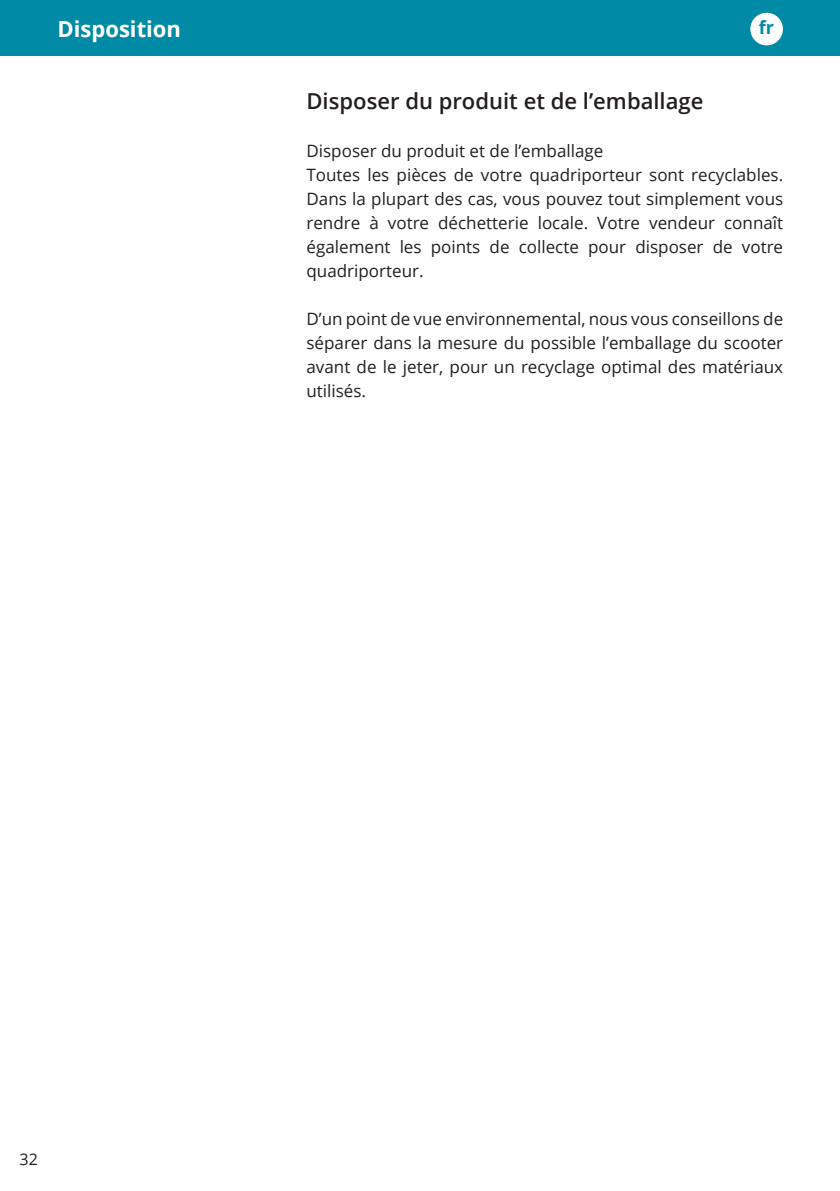
<style>
.page{position:relative;width:840px;height:1191px;background:#fff}
.page>*{position:absolute;margin:0;border:0;box-sizing:border-box;transform-origin:0 0}
.t1{font:600 22px "Open Sans";color:#231f20}
.t2{font:700 22px "Open Sans";color:#fff}
.t3{font:700 18.2px "Open Sans";color:#008aa6}
.t4{font:17px/24px "Open Sans";color:#231f20}
.t5{font:16px "Open Sans";color:#231f20}
</style>
<div class="page">
<div style="left:0;top:0;width:839px;height:55px;background:#008aa6"></div>
<div style="left:749px;top:13px;width:33px;height:32px;background:#fff;border-radius:50%"></div>
<p class="t2" style="left:57px;top:14px;width:125px">Disposition</p>
<p class="t3" style="left:758px;top:15px;width:17px">fr</p>
<p class="t1" style="left:306px;top:86px;width:398px">Disposer du produit et de l’emballage</p>
<p class="t4" style="left:306px;top:138px;width:478px">Disposer du produit et de l’emballage<br>Toutes les pièces de votre quadriporteur sont recyclables.<br>Dans la plupart des cas, vous pouvez tout simplement vous rendre à votre déchetterie locale. Votre vendeur connaît également les points de collecte pour disposer de votre quadriporteur.</p>
<p class="t4" style="left:306px;top:306px;width:478px;text-align:justify">D’un point de vue environnemental, nous vous conseillons de séparer dans la mesure du possible l’emballage du scooter avant de le jeter, pour un recyclage optimal des matériaux utilisés.</p>
<p class="t5" style="left:20px;top:1148px;width:20px">32</p>
</div>
